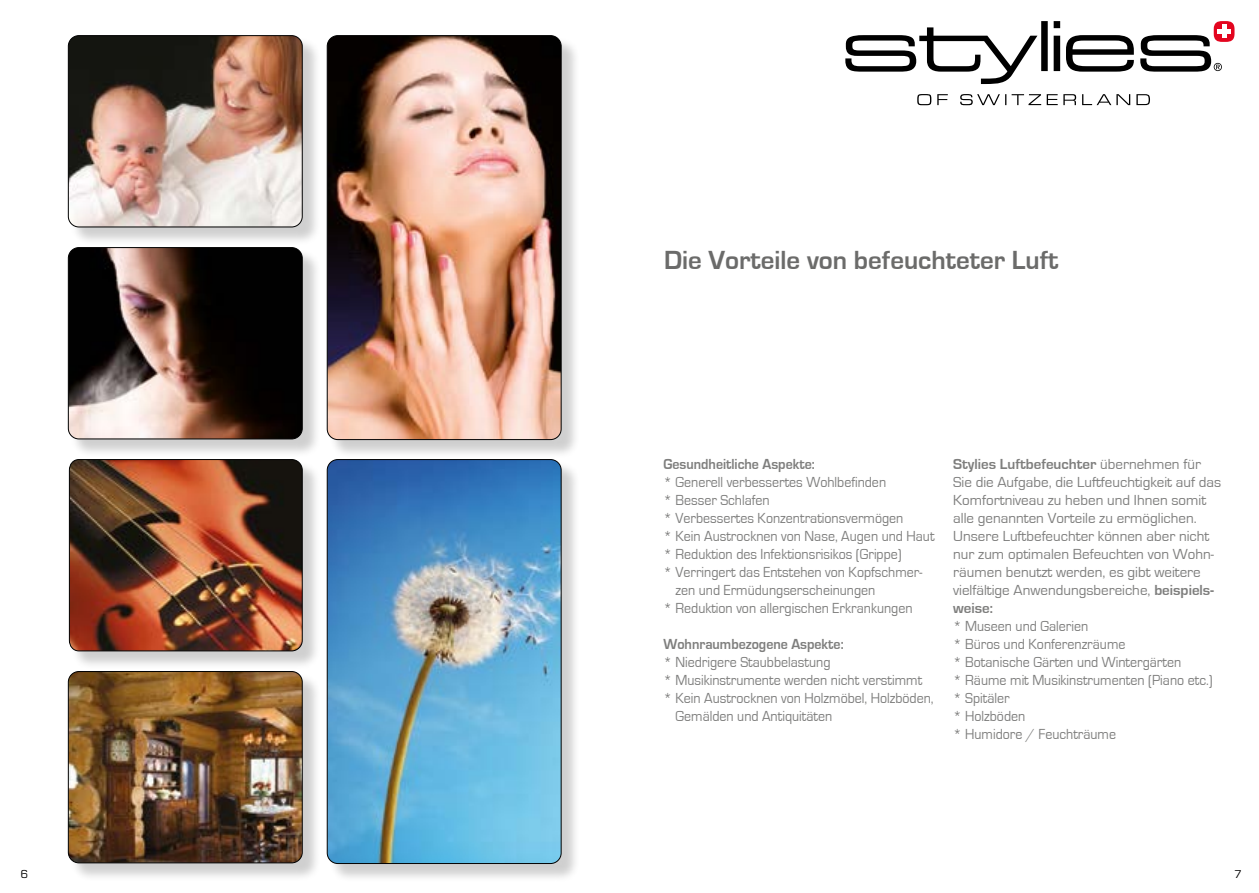
<style>
.page{position:relative;width:1259px;height:893px;background:#fff}
.page>*{position:absolute;margin:0;border:0;box-sizing:border-box;transform-origin:0 0}
.t1{font:700 27px "Eurostile";color:#6b6b6a}
.t2{font:15px/18px "Eurostile";color:#7e7e7d;scale:.93 1}
.t3{font:15px/18px "Eurostile";color:#7e7e7d}
.t4{font:700 15px "Eurostile";color:#7e7e7d;scale:.93 1}
.t5{font:12px "Eurostile";color:#000}
.s1{font-weight:700}
</style>
<div class="page">
<div style="left:70px;top:38px;width:251px;height:208px;background:#000;opacity:.19"></div>
<img style="left:68px;top:37px;width:234px;height:190px">
<div style="left:68px;top:35px;width:235px;height:192px;border:1px solid #000;border-radius:11px"></div>
<div style="left:70px;top:250px;width:251px;height:208px;background:#000;opacity:.19"></div>
<img style="left:68px;top:249px;width:234px;height:190px">
<div style="left:68px;top:247px;width:235px;height:192px;border:1px solid #000;border-radius:11px"></div>
<div style="left:72px;top:462px;width:249px;height:208px;background:#000;opacity:.19"></div>
<img style="left:69px;top:460px;width:233px;height:191px">
<div style="left:69px;top:459px;width:234px;height:192px;border:1px solid #000;border-radius:10px"></div>
<div style="left:70px;top:674px;width:251px;height:208px;background:#000;opacity:.19"></div>
<img style="left:68px;top:671px;width:234px;height:192px">
<div style="left:68px;top:671px;width:235px;height:192px;border:1px solid #000;border-radius:11px"></div>
<div style="left:329px;top:38px;width:251px;height:420px;background:#000;opacity:.19"></div>
<img style="left:327px;top:36px;width:234px;height:404px">
<div style="left:327px;top:35px;width:234px;height:405px;border:1px solid #000;border-radius:11px"></div>
<div style="left:329px;top:462px;width:251px;height:420px;background:#000;opacity:.19"></div>
<img style="left:327px;top:460px;width:234px;height:403px">
<div style="left:327px;top:459px;width:234px;height:405px;border:1px solid #000;border-radius:11px"></div>
<svg style="left:845px;top:21px;width:202px;height:63px"></svg>
<svg style="left:1053px;top:21px;width:7px;height:50px"></svg>
<svg style="left:1066px;top:35px;width:67px;height:37px"></svg>
<svg style="left:1140px;top:35px;width:82px;height:37px"></svg>
<svg style="left:917px;top:94px;width:233px;height:11px"></svg>
<div style="left:1213px;top:21px;width:21px;height:21px;background:#e3051f;border-radius:8px"></div>
<div style="left:1221px;top:25px;width:5px;height:13px;background:#fff"></div>
<div style="left:1217px;top:29px;width:13px;height:5px;background:#fff"></div>
<h1 class="t1" style="left:664px;top:245px;width:396px">Die Vorteile von befeuchteter Luft</h1>
<p class="t4" style="left:663px;top:456px;width:164px">Gesundheitliche Aspekte:</p>
<p class="t2" style="left:663px;top:474px;width:241px">* Generell verbessertes Wohlbefinden</p>
<p class="t2" style="left:663px;top:492px;width:116px">* Besser Schlafen</p>
<p class="t2" style="left:663px;top:510px;width:259px">* Verbessertes Konzentrationsvermögen</p>
<p class="t2" style="left:663px;top:528px;width:293px">* Kein Austrocknen von Nase, Augen und Haut</p>
<p class="t2" style="left:663px;top:546px;width:258px">* Reduktion des Infektionsrisikos (Grippe)</p>
<p class="t2" style="left:663px;top:564px;width:280px">* Verringert das Entstehen von Kopfschmer-</p>
<p class="t2" style="left:675px;top:582px;width:216px">zen und Ermüdungserscheinungen</p>
<p class="t2" style="left:663px;top:600px;width:269px">* Reduktion von allergischen Erkrankungen</p>
<p class="t4" style="left:663px;top:636px;width:195px">Wohnraumbezogene Aspekte:</p>
<p class="t2" style="left:663px;top:654px;width:181px">* Niedrigere Staubbelastung</p>
<p class="t2" style="left:663px;top:672px;width:280px">* Musikinstrumente werden nicht verstimmt</p>
<p class="t2" style="left:663px;top:690px;width:292px">* Kein Austrocknen von Holzmöbel, Holzböden,</p>
<p class="t2" style="left:675px;top:708px;width:170px">Gemälden und Antiquitäten</p>
<p class="t3" style="left:953px;top:456px;width:269px"><span class="s1">Stylies Luftbefeuchter</span> übernehmen für Sie die Aufgabe, die Luftfeuchtigkeit auf das Komfortniveau zu heben und Ihnen somit alle genannten Vorteile zu ermöglichen.<br>Unsere Luftbefeuchter können aber nicht nur zum optimalen Befeuchten von Wohn&shy;räumen benutzt werden, es gibt weitere vielfältige Anwendungsbereiche, <span class="s1">beispiels&shy;weise:</span></p>
<p class="t2" style="left:953px;top:618px;width:280px">* Museen und Galerien<br>* Büros und Konferenzräume<br>* Botanische Gärten und Wintergärten<br>* Räume mit Musikinstrumenten (Piano etc.) * Spitäler<br>* Holzböden<br>* Humidore / Feuchträume</p>
<p class="t5" style="left:21px;top:866px;width:9px">6</p>
<p class="t5" style="left:1234px;top:866px;width:9px">7</p>
</div>
